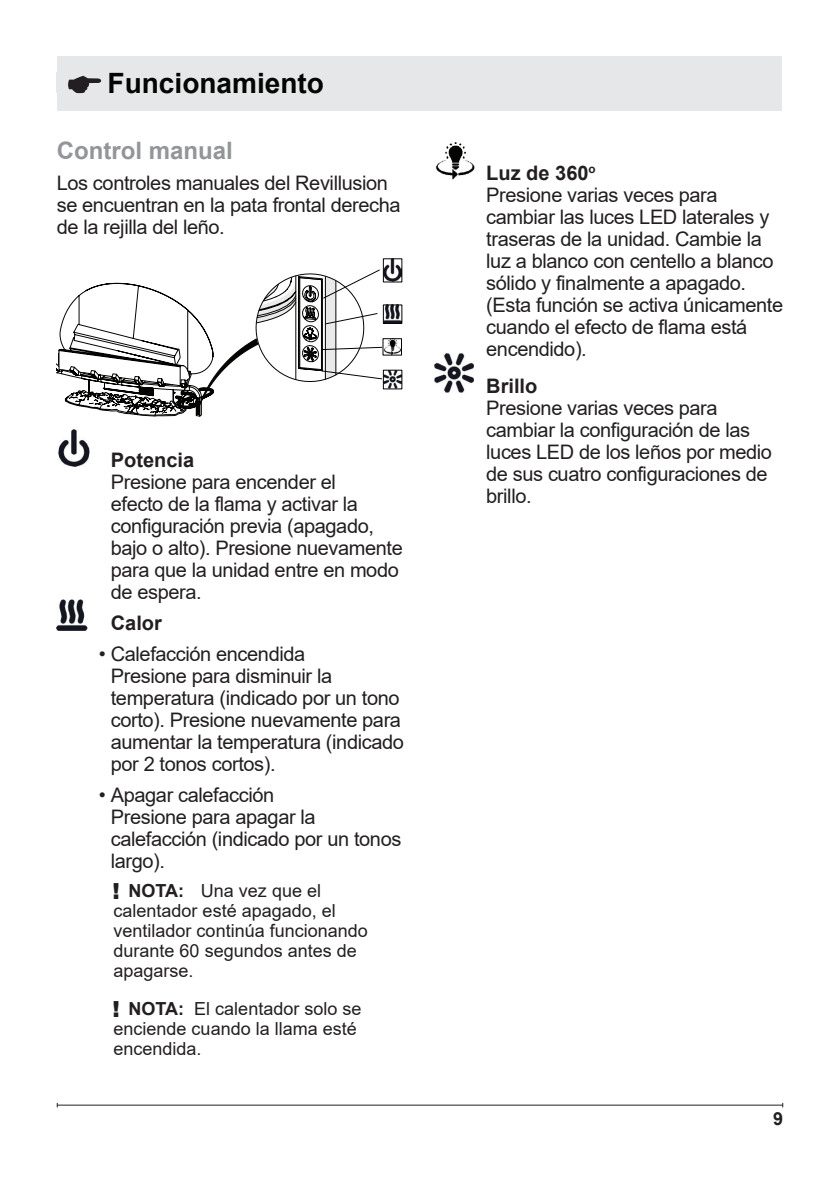
<style>
.page{position:relative;width:840px;height:1191px;background:#fff}
.page>*{position:absolute;margin:0;border:0;box-sizing:border-box;transform-origin:0 0}
.t1{font:700 28px "Arial";color:#040503}
.t2{font:700 24px "Arial";color:#939598}
.t3{font:900 22.2px "Arial";color:#231f20}
.t4{font:20px/22px "Arial";letter-spacing:-.02em;color:#231f20}
.t5{font:700 20px "Arial";color:#231f20}
.t6{font:18px/20px "Arial";color:#231f20}
.t7{font:700 18px "Arial";color:#231f20}
.s1{font-weight:700}
</style>
<div class="page">
<hr style="left:57px;top:1104px;width:725px;height:1px;background:#231f20">
<div style="left:57px;top:57px;width:724px;height:54px;background:#e6e7e9"></div>
<svg style="left:68px;top:76px;width:33px;height:17px"></svg>
<img style="left:384px;top:340px;width:15px;height:13px">
<div style="left:382px;top:338px;width:19px;height:17px;border:1px solid #040503"></div>
<img style="left:385px;top:372px;width:15px;height:15px">
<div style="left:383px;top:370px;width:19px;height:19px;border:1px solid #040503"></div>
<img style="left:385px;top:306px;width:15px;height:16px">
<div style="left:383px;top:304px;width:19px;height:20px;border:1px solid #040503"></div>
<svg style="left:57px;top:269px;width:325px;height:187px"></svg>
<img style="left:385px;top:260px;width:15px;height:20px">
<div style="left:383px;top:258px;width:19px;height:24px;border:1px solid #060705"></div>
<img style="left:59px;top:429px;width:30px;height:38px">
<img style="left:57px;top:600px;width:30px;height:30px">
<img style="left:435px;top:142px;width:40px;height:38px">
<img style="left:434px;top:353px;width:39px;height:40px">
<h1 class="t1" style="left:107px;top:64px;width:218px">Funcionamiento</h1>
<p class="t2" style="left:57px;top:134px;width:178px">Control manual</p>
<p class="t4" style="left:57px;top:172px;width:345px">Los controles manuales del Revillusion se encuentran en la pata frontal derecha de la rejilla del leño.</p>
<p class="t5" style="left:111px;top:446px;width:85px">Potencia</p>
<p class="t4" style="left:111px;top:471px;width:293px">Presione para encender el<br>efecto de la flama y activar la configuración previa (apagado, bajo o alto). Presione nuevamente para que la unidad entre en modo de espera.</p>
<p class="t5" style="left:111px;top:609px;width:53px">Calor</p>
<p class="t4" style="left:111px;top:643px;width:294px;text-indent:-12px">• Calefacción encendida<br>Presione para disminuir la temperatura (indicado por un tono corto). Presione nuevamente para aumentar la temperatura (indicado por 2 tonos cortos).</p>
<p class="t4" style="left:111px;top:784px;width:292px;text-indent:-12px">• Apagar calefacción<br>Presione para apagar la calefacción (indicado por un tonos largo).</p>
<p class="t6" style="left:113px;top:880px;width:256px;text-indent:15px"><span class="s1">NOTA:</span> Una vez que el calentador esté apagado, el ventilador continúa funcionando durante 60 segundos antes de apagarse.</p>
<p class="t6" style="left:113px;top:998px;width:249px;text-indent:15px"><span class="s1">NOTA:</span> El calentador solo se enciende cuando la llama esté encendida.</p>
<p class="t3" style="left:113px;top:875px;width:9px">!</p>
<p class="t3" style="left:113px;top:993px;width:9px">!</p>
<p class="t4" style="left:486px;top:162px;width:298px"><span class="s1">Luz de 360</span><sup>o<br></sup>Presione varias veces para cambiar las luces LED laterales y traseras de la unidad. Cambie la luz a blanco con centello a blanco sólido y finalmente a apagado. (Esta función se activa únicamente cuando el efecto de flama está encendido).</p>
<p class="t5" style="left:486px;top:372px;width:53px">Brillo</p>
<p class="t4" style="left:486px;top:397px;width:287px">Presione varias veces para cambiar la configuración de las luces LED de los leños por medio de sus cuatro configuraciones de brillo.</p>
<p class="t7" style="left:772px;top:1106px;width:12px">9</p>
</div>
